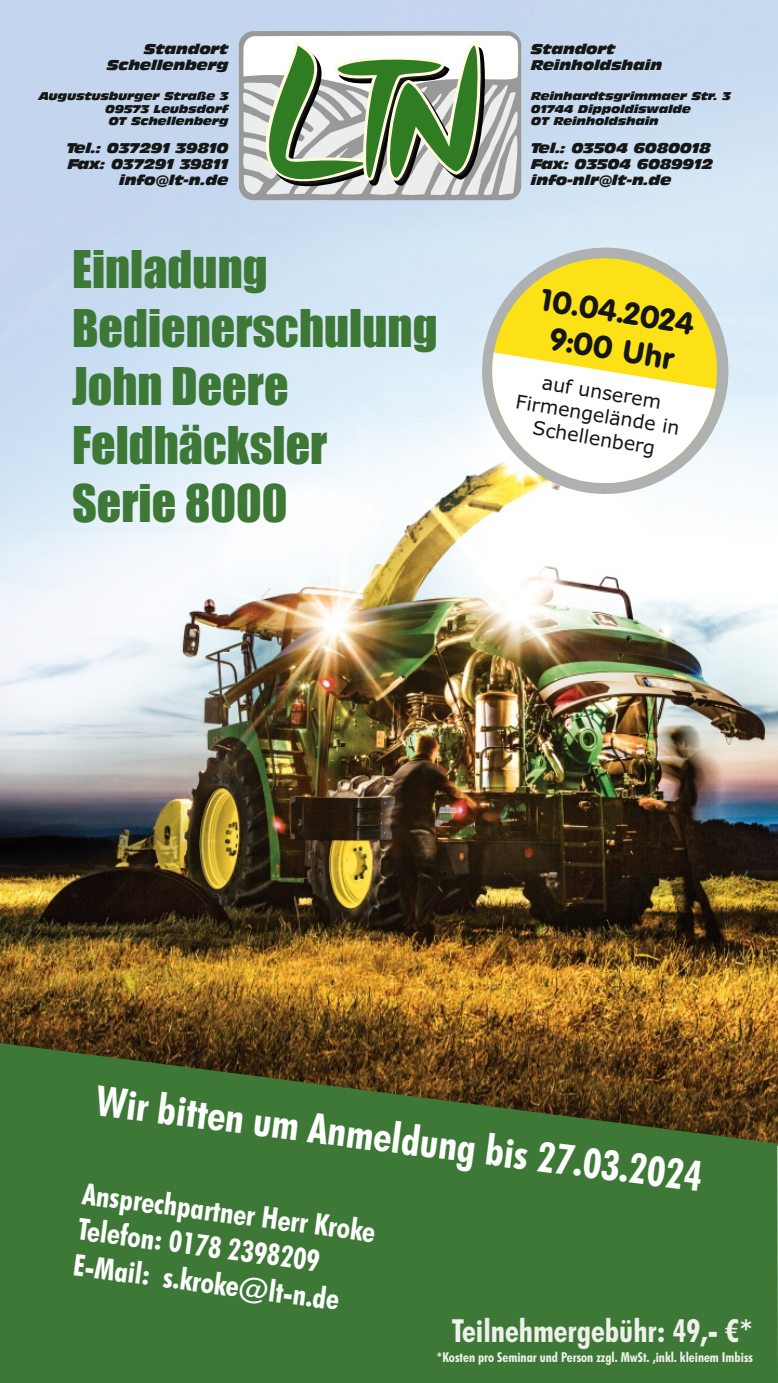
<style>
.page{position:relative;width:778px;height:1383px;background:#fff}
.page>*{position:absolute;margin:0;border:0;box-sizing:border-box;transform-origin:0 0}
.t1{font:48px/58.5px "Impact";color:#3d7836}
.t2{font:700 condensed 42px "Futura BT";color:#fff}
.t3{font:700 condensed 31.8px "Futura BT";color:#f0f0ed}
.t4{font:30.6px/37.5px "VAG Rounded BT";color:#151616;text-align:center}
.t5{font:700 condensed 30px/36px "Futura BT";color:#fff}
.t6{font:19.2px/23.1px "Verdana";color:#151616;text-align:center}
.t7{font:700 condensed 13.8px "Futura BT";color:#f0f0ed}
.t8{font:italic 13.2px/15.9px "Incised 901 BT Nord";color:#151616;text-align:right}
.t9{font:italic 10.5px/12.9px "Incised 901 BT Nord";color:#151616;text-align:right}
</style>
<div class="page">
<img style="left:0;top:0;width:778px;height:1042px">
<svg style="left:0;top:1042px;width:778px;height:340px;fill:#3d7836"></svg>
<svg style="left:472px;top:238px;width:265px;height:265px;fill:#ddecf9"></svg>
<svg style="left:483px;top:250px;width:242px;height:241px;fill:#fbe116"></svg>
<svg style="left:483px;top:352px;width:232px;height:139px"></svg>
<div style="left:239px;top:31px;width:282px;height:169px;background:#999;border-radius:14px"></div>
<svg style="left:207px;top:35px;width:319px;height:188px"></svg>
<p class="t8" style="left:107px;top:43px;width:123px">Standort<br>Schellenberg</p>
<p class="t9" style="left:39px;top:91px;width:191px">Augustusburger Straße 3<br>09573 Leubsdorf<br>OT Schellenberg</p>
<p class="t8" style="left:67px;top:142px;width:163px">Tel.: 037291 39810<br>Fax: 037291 39811 info@lt-n.de</p>
<h1 class="t1" style="left:72px;top:242px;width:367px">Einladung<br>Bedienerschulung<br>John Deere<br>Feldhäcksler<br>Serie 8000</h1>
<p class="t8" style="left:531px;top:43px;width:133px;text-align:left">Standort<br>Reinholdshain</p>
<p class="t9" style="left:531px;top:91px;width:201px;text-align:left">Reinhardtsgrimmaer Str. 3<br>01744 Dippoldiswalde<br>OT Reinholdshain</p>
<p class="t8" style="left:531px;top:142px;width:183px;text-align:left">Tel.: 03504 6080018<br>Fax: 03504 6089912 info-nlr@lt-n.de</p>
<h3 class="t4" style="left:544px;top:284px;width:156px;rotate:9deg">10.04.2024<br>9:00 Uhr</h3>
<h3 class="t6" style="left:521px;top:369px;width:167px;rotate:9deg">auf unserem<br>Firmengelände in<br>Schellenberg</h3>
<h2 class="t2" style="left:98px;top:1084px;width:612px;rotate:7deg">Wir bitten um Anmeldung bis 27.03.2024</h2>
<h3 class="t5" style="left:85px;top:1177px;width:296px;rotate:8deg">Ansprechpartner Herr Kroke<br>Telefon: 0178 2398209<br>E-Mail: s.kroke@lt-n.de</h3>
<h3 class="t3" style="left:452px;top:1317px;width:303px">Teilnehmergebühr: 49,- €*</h3>
<p class="t7" style="left:436px;top:1351px;width:318px">*Kosten pro Seminar und Person zzgl. MwSt. ,inkl. kleinem Imbiss</p>
</div>
